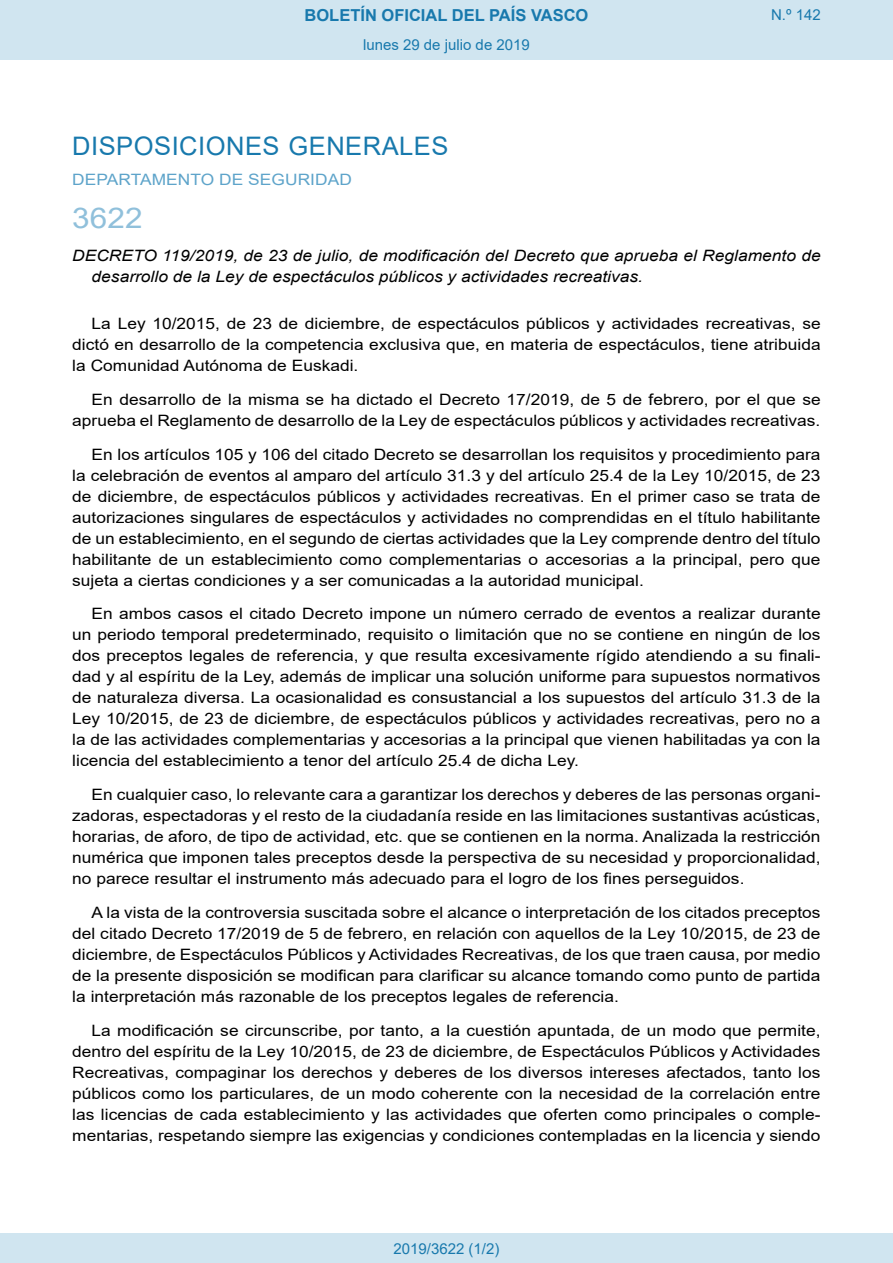
<style>
.page{position:relative;width:893px;height:1263px;background:#fff}
.page>*{position:absolute;margin:0;border:0;box-sizing:border-box;transform-origin:0 0}
.BOPVOrden{font:28.5px "Arial";color:#90c0db;scale:1.11 1}
.BOPVSeccion{font:25.5px "Arial";letter-spacing:.02em;color:#1879ad}
.t1{font:700 16.5px "Arial";color:#1879ad}
.BOPVDetalle{font:15.6px/21px "Arial";color:#000;text-align:justify;scale:1.11 1}
.BOPVTitulo{font:italic 15.6px/21px "Arial";color:#000;scale:1.11 1}
.BOPVOrganismo{font:15.6px "Arial";letter-spacing:.005em;color:#5ea4ca;scale:1.11 1}
.Paginacion_Centro{font:15px "Arial";color:#1879ad}
</style>
<div class="page">
<div style="left:0;top:0;width:893px;height:60px;background:#d0e5f0"></div>
<div style="left:0;top:1233px;width:893px;height:30px;background:#d0e5f0"></div>
<p class="t1" style="left:305px;top:3px;width:285px">BOLETÍN OFICIAL DEL PAÍS VASCO</p>
<p class="Paginacion_Centro" style="left:363px;top:35px;width:168px">lunes 29 de julio de 2019</p>
<p class="Paginacion_Centro" style="left:771px;top:5px;width:51px">N.º 142</p>
<p class="BOPVSeccion" style="left:72px;top:128px;width:378px">DISPOSICIONES GENERALES</p>
<p class="BOPVOrganismo" style="left:72px;top:169px;width:253px">DEPARTAMENTO DE SEGURIDAD</p>
<p class="BOPVOrden" style="left:72px;top:198px;width:65px">3622</p>
<p class="BOPVTitulo" style="left:92px;top:246px;width:658px;text-indent:-19px">DECRETO 119/2019, de 23 de julio, de modificación del Decreto que aprueba el Reglamento de desarrollo de la Ley de espectáculos públicos y actividades recreativas.</p>
<p class="BOPVDetalle" style="left:72px;top:313px;width:676px;text-indent:19px">La Ley 10/2015, de 23 de diciembre, de espectáculos públicos y actividades recreativas, se dictó en desarrollo de la competencia exclusiva que, en materia de espectáculos, tiene atribuida la Comunidad Autónoma de Euskadi.</p>
<p class="BOPVDetalle" style="left:72px;top:389px;width:676px;text-align:right">En desarrollo de la misma se ha dictado el Decreto 17/2019, de 5 de febrero, por el que se aprueba el Reglamento de desarrollo de la Ley de espectáculos públicos y actividades recreativas.</p>
<p class="BOPVDetalle" style="left:72px;top:443px;width:676px;text-indent:19px">En los artículos 105 y 106 del citado Decreto se desarrollan los requisitos y procedimiento para la celebración de eventos al amparo del artículo 31.3 y del artículo 25.4 de la Ley 10/2015, de 23 de diciembre, de espectáculos públicos y actividades recreativas. En el primer caso se trata de autorizaciones singulares de espectáculos y actividades no comprendidas en el título habilitante de un establecimiento, en el segundo de ciertas actividades que la Ley comprende dentro del título habilitante de un establecimiento como complementarias o accesorias a la principal, pero que sujeta a ciertas condiciones y a ser comunicadas a la autoridad municipal.</p>
<p class="BOPVDetalle" style="left:72px;top:603px;width:676px;text-indent:19px">En ambos casos el citado Decreto impone un número cerrado de eventos a realizar durante un periodo temporal predeterminado, requisito o limitación que no se contiene en ningún de los dos preceptos legales de referencia, y que resulta excesivamente rígido atendiendo a su finali&shy;dad y al espíritu de la Ley, además de implicar una solución uniforme para supuestos normativos de naturaleza diversa. La ocasionalidad es consustancial a los supuestos del artículo 31.3 de la Ley 10/2015, de 23 de diciembre, de espectáculos públicos y actividades recreativas, pero no a la de las actividades complementarias y accesorias a la principal que vienen habilitadas ya con la licencia del establecimiento a tenor del artículo 25.4 de dicha Ley.</p>
<p class="BOPVDetalle" style="left:72px;top:784px;width:676px;text-indent:19px">En cualquier caso, lo relevante cara a garantizar los derechos y deberes de las personas organi&shy;zadoras, espectadoras y el resto de la ciudadanía reside en las limitaciones sustantivas acústicas, horarias, de aforo, de tipo de actividad, etc. que se contienen en la norma. Analizada la restricción numérica que imponen tales preceptos desde la perspectiva de su necesidad y proporcionalidad, no parece resultar el instrumento más adecuado para el logro de los fines perseguidos.</p>
<p class="BOPVDetalle" style="left:72px;top:902px;width:676px;text-indent:19px">A la vista de la controversia suscitada sobre el alcance o interpretación de los citados preceptos del citado Decreto 17/2019 de 5 de febrero, en relación con aquellos de la Ley 10/2015, de 23 de diciembre, de Espectáculos Públicos y Actividades Recreativas, de los que traen causa, por medio de la presente disposición se modifican para clarificar su alcance tomando como punto de partida la interpretación más razonable de los preceptos legales de referencia.</p>
<p class="BOPVDetalle" style="left:72px;top:1019px;width:676px;text-indent:19px">La modificación se circunscribe, por tanto, a la cuestión apuntada, de un modo que permite, dentro del espíritu de la Ley 10/2015, de 23 de diciembre, de Espectáculos Públicos y Actividades Recreativas, compaginar los derechos y deberes de los diversos intereses afectados, tanto los públicos como los particulares, de un modo coherente con la necesidad de la correlación entre las licencias de cada establecimiento y las actividades que oferten como principales o comple&shy;mentarias, respetando siempre las exigencias y condiciones contempladas en la licencia y siendo</p>
<p class="Paginacion_Centro" style="left:393px;top:1238px;width:107px">2019/3622 (1/2)</p>
</div>
